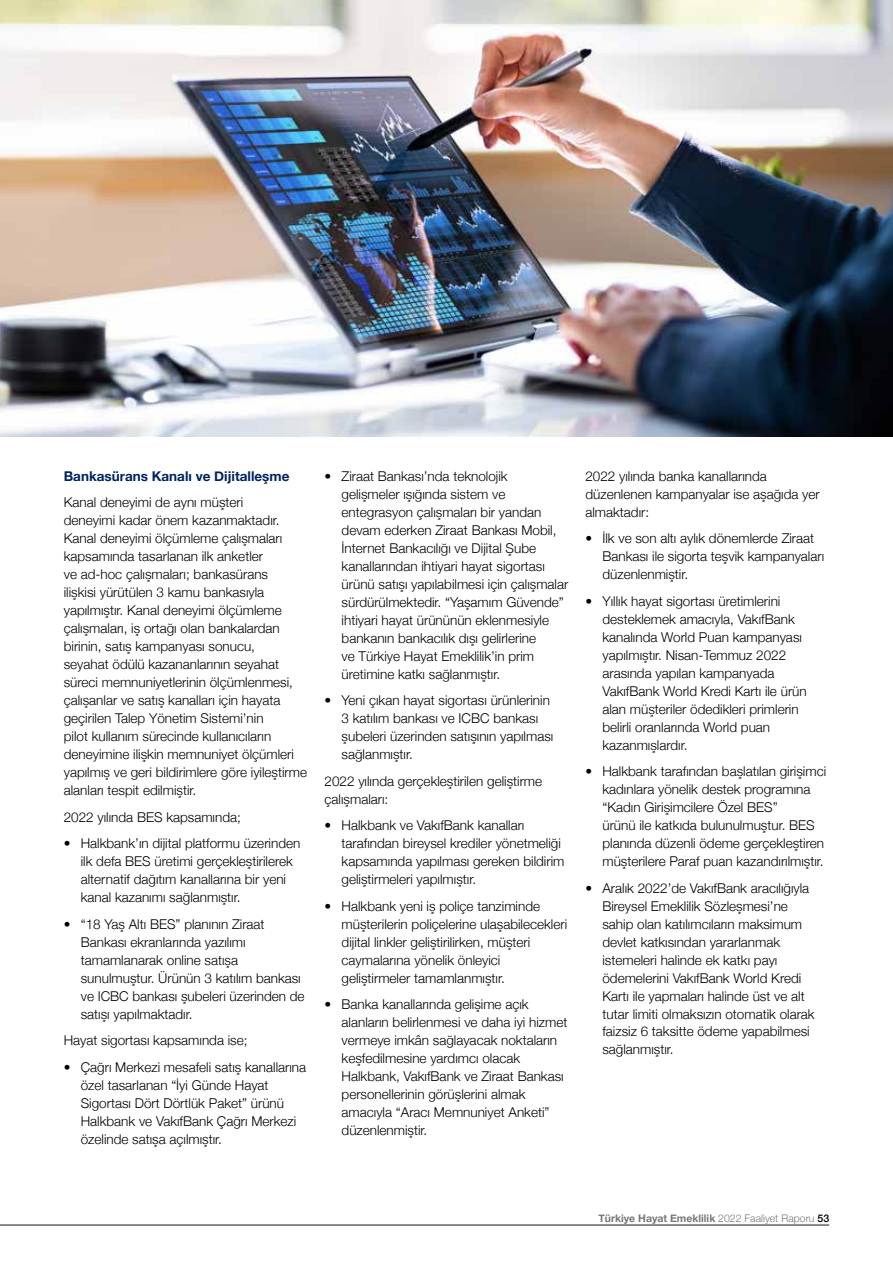
<style>
.page{position:relative;width:893px;height:1263px;background:#fff}
.page>*{position:absolute;margin:0;border:0;box-sizing:border-box;transform-origin:0 0}
.t1{font:300 13.5px/18px "Helvetica Neue";color:#000}
.t2{font:700 13.5px "Helvetica Neue";color:#002360}
.t3{font:700 10.5px "Helvetica Neue";color:#77787b}
.s1{font-weight:300}
.s2{font-weight:500;color:#000}
</style>
<div class="page">
<img style="left:0;top:0;width:893px;height:436px">
<hr style="left:0;top:1225px;width:829px;height:1px;background:#77787b">
<p class="t2" style="left:64px;top:465px;width:227px">Bankasürans Kanalı ve Dijitalleşme</p>
<p class="t1" style="left:64px;top:493px;width:245px">Kanal deneyimi de aynı müşteri<br>deneyimi kadar önem kazanmaktadır.<br>Kanal deneyimi ölçümleme çalışmaları kapsamında tasarlanan ilk anketler<br>ve ad-hoc çalışmaları; bankasürans<br>ilişkisi yürütülen 3 kamu bankasıyla yapılmıştır. Kanal deneyimi ölçümleme çalışmaları, iş ortağı olan bankalardan birinin, satış kampanyası sonucu,<br>seyahat ödülü kazananlarının seyahat süreci memnuniyetlerinin ölçümlenmesi, çalışanlar ve satış kanalları için hayata geçirilen Talep Yönetim Sistemi’nin<br>pilot kullanım sürecinde kullanıcıların deneyimine ilişkin memnuniyet ölçümleri yapılmış ve geri bildirimlere göre iyileştirme alanları tespit edilmiştir.</p>
<p class="t1" style="left:64px;top:807px;width:179px">2022 yılında BES kapsamında;</p>
<p class="t1" style="left:81px;top:834px;width:221px;text-indent:-17px">• Halkbank’ın dijital platformu üzerinden ilk defa BES üretimi gerçekleştirilerek alternatif dağıtım kanallarına bir yeni kanal kazanımı sağlanmıştır.</p>
<p class="t1" style="left:81px;top:914px;width:225px;text-indent:-17px">• “18 Yaş Altı BES” planının Ziraat<br>Bankası ekranlarında yazılımı tamamlanarak online satışa sunulmuştur. Ürünün 3 katılım bankası ve ICBC bankası şubeleri üzerinden de satışı yapılmaktadır.</p>
<p class="t1" style="left:64px;top:1030px;width:185px">Hayat sigortası kapsamında ise;</p>
<p class="t1" style="left:81px;top:1057px;width:227px;text-indent:-17px">• Çağrı Merkezi mesafeli satış kanallarına özel tasarlanan “İyi Günde Hayat Sigortası Dört Dörtlük Paket” ürünü Halkbank ve VakıfBank Çağrı Merkezi özelinde satışa açılmıştır.</p>
<p class="t1" style="left:342px;top:466px;width:228px;text-indent:-17px">• Ziraat Bankası’nda teknolojik gelişmeler ışığında sistem ve entegrasyon çalışmaları bir yandan devam ederken Ziraat Bankası Mobil, İnternet Bankacılığı ve Dijital Şube kanallarından ihtiyari hayat sigortası ürünü satışı yapılabilmesi için çalışmalar sürdürülmektedir. “Yaşamım Güvende” ihtiyari hayat ürününün eklenmesiyle bankanın bankacılık dışı gelirlerine<br>ve Türkiye Hayat Emeklilik’in prim üretimine katkı sağlanmıştır.</p>
<p class="t1" style="left:342px;top:690px;width:213px;text-indent:-17px">• Yeni çıkan hayat sigortası ürünlerinin<br>3 katılım bankası ve ICBC bankası şubeleri üzerinden satışının yapılması sağlanmıştır.</p>
<p class="t1" style="left:325px;top:771px;width:219px">2022 yılında gerçekleştirilen geliştirme çalışmaları:</p>
<p class="t1" style="left:342px;top:815px;width:224px;text-indent:-17px">• Halkbank ve VakıfBank kanalları tarafından bireysel krediler yönetmeliği kapsamında yapılması gereken bildirim geliştirmeleri yapılmıştır.</p>
<p class="t1" style="left:342px;top:896px;width:227px;text-indent:-17px">• Halkbank yeni iş poliçe tanziminde müşterilerin poliçelerine ulaşabilecekleri dijital linkler geliştirilirken, müşteri caymalarına yönelik önleyici geliştirmeler tamamlanmıştır.</p>
<p class="t1" style="left:342px;top:994px;width:227px;text-indent:-17px">• Banka kanallarında gelişime açık alanların belirlenmesi ve daha iyi hizmet vermeye imkân sağlayacak noktaların keşfedilmesine yardımcı olacak Halkbank, VakıfBank ve Ziraat Bankası personellerinin görüşlerini almak amacıyla “Aracı Memnuniyet Anketi” düzenlenmiştir.</p>
<p class="t1" style="left:585px;top:466px;width:236px">2022 yılında banka kanallarında düzenlenen kampanyalar ise aşağıda yer almaktadır:</p>
<p class="t1" style="left:602px;top:528px;width:223px;text-indent:-17px">• İlk ve son altı aylık dönemlerde Ziraat<br>Bankası ile sigorta teşvik kampanyaları düzenlenmiştir.</p>
<p class="t1" style="left:602px;top:591px;width:206px;text-indent:-17px">• Yıllık hayat sigortası üretimlerini desteklemek amacıyla, VakıfBank kanalında World Puan kampanyası yapılmıştır. Nisan-Temmuz 2022 arasında yapılan kampanyada<br>VakıfBank World Kredi Kartı ile ürün alan müşteriler ödedikleri primlerin belirli oranlarında World puan kazanmışlardır.</p>
<p class="t1" style="left:602px;top:761px;width:225px;text-indent:-17px">• Halkbank tarafından başlatılan girişimci kadınlara yönelik destek programına “Kadın Girişimcilere Özel BES”<br>ürünü ile katkıda bulunulmuştur. BES planında düzenli ödeme gerçekleştiren müşterilere Paraf puan kazandırılmıştır.</p>
<p class="t1" style="left:602px;top:878px;width:214px;text-indent:-17px">• Aralık 2022’de VakıfBank aracılığıyla Bireysel Emeklilik Sözleşmesi’ne sahip olan katılımcıların maksimum devlet katkısından yararlanmak istemeleri halinde ek katkı payı ödemelerini VakıfBank World Kredi Kartı ile yapmaları halinde üst ve alt tutar limiti olmaksızın otomatik olarak faizsiz 6 taksitte ödeme yapabilmesi sağlanmıştır.</p>
<p class="t3" style="left:598px;top:1210px;width:232px">Türkiye Hayat Emeklilik <span class="s1">2022 Faaliyet Raporu</span> <span class="s2">53</span></p>
</div>
